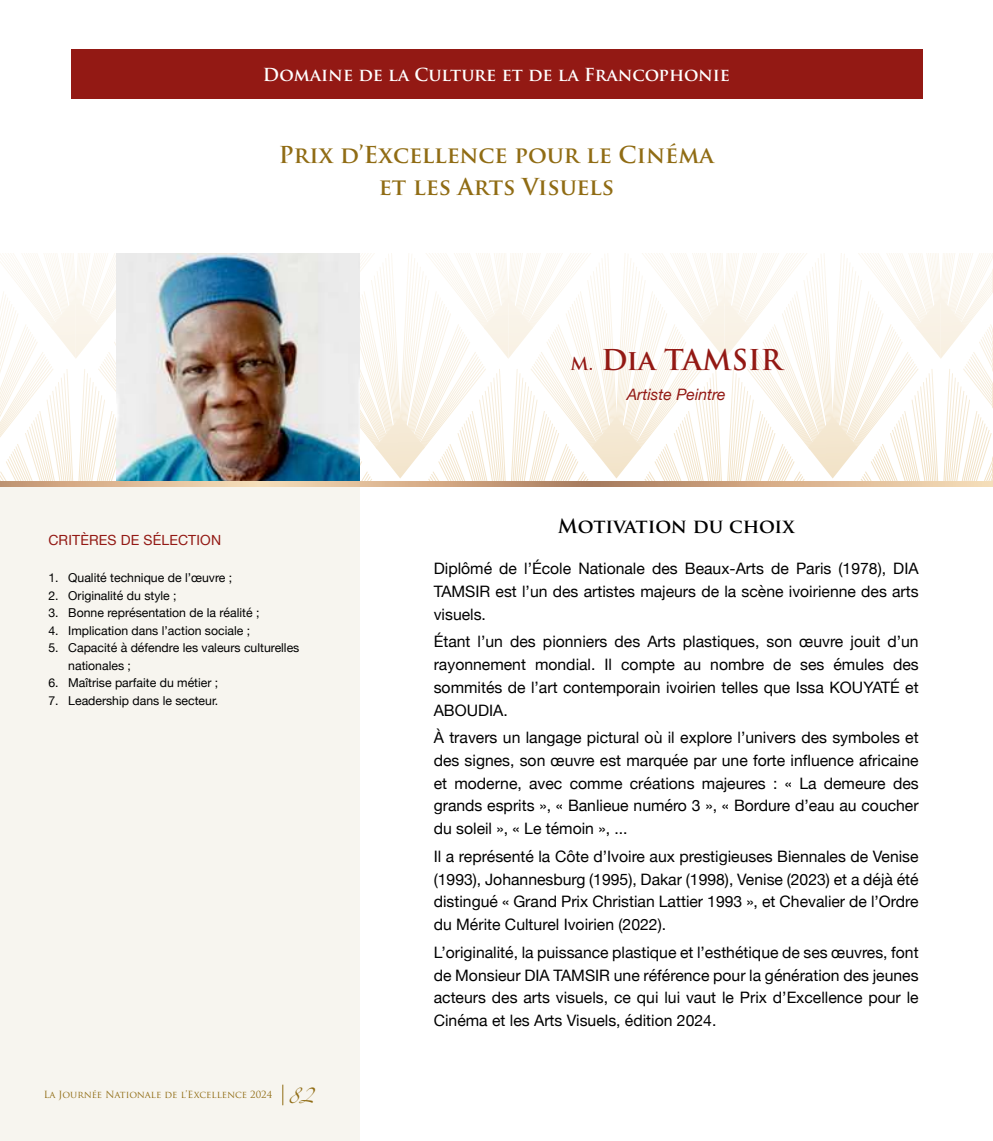
<style>
.page{position:relative;width:993px;height:1141px;background:#fff}
.page>*{position:absolute;margin:0;border:0;box-sizing:border-box;transform-origin:0 0}
.t1{font:700 28px "Trajan Pro";color:#931914}
.t2{font:700 22.75px/31.5px "Trajan Pro";color:#906c14;text-align:center}
.t3{font:700 19.25px "Trajan Pro";letter-spacing:-.01em;color:#000}
.t4{font:700 17.5px "Trajan Pro";color:#fff}
.t5{font:15.75px/22.8px "Helvetica Neue";color:#000;text-align:justify}
.t6{font:italic 15.75px "Helvetica Neue";color:#931914}
.t7{font:14px "Helvetica Neue";letter-spacing:.01em;color:#931914}
.t8{font:12.25px/17.5px "Helvetica Neue";color:#000}
.t9{font:9.62px "Trajan Pro";color:#906c14}
.s1{font-size:17.5px}
.s2{font-family:"Zapfino";font-size:14px}
</style>
<div class="page">
<hr style="left:992px;top:484px;width:1px;height:657px;background:#906c14">
<svg style="left:0;top:253px;width:993px;height:231px"></svg>
<div style="left:0;top:484px;width:359px;height:657px;background:#f7f5ef"></div>
<svg style="left:282px;top:1085px;width:1px;height:20px"></svg>
<div style="left:71px;top:50px;width:851px;height:49px;background:#931914"></div>
<img style="left:117px;top:253px;width:242px;height:229px">
<svg style="left:0;top:482px;width:992px;height:4px;background:#d5b08d"></svg>
<p class="t4" style="left:263px;top:64px;width:468px">Domaine de la Culture et de la Francophonie</p>
<h2 class="t2" style="left:279px;top:140px;width:436px">Prix d’Excellence pour le Cinéma et les Arts Visuels</h2>
<h1 class="t1" style="left:570px;top:343px;width:213px"><span class="s1">M.</span> Dia TAMSIR</h1>
<p class="t7" style="left:48px;top:530px;width:174px">CRITÈRES DE SÉLECTION</p>
<p class="t8" style="left:48px;top:570px;width:185px">1. Qualité technique de l’œuvre ;</p>
<p class="t8" style="left:48px;top:587px;width:130px">2. Originalité du style ;</p>
<p class="t8" style="left:48px;top:605px;width:212px">3. Bonne représentation de la réalité ;</p>
<p class="t8" style="left:48px;top:622px;width:203px">4. Implication dans l’action sociale ;</p>
<p class="t8" style="left:68px;top:640px;width:232px;text-indent:-20px">5. Capacité à défendre les valeurs culturelles nationales ;</p>
<p class="t8" style="left:48px;top:675px;width:171px">6. Maîtrise parfaite du métier ;</p>
<p class="t8" style="left:48px;top:692px;width:171px">7. Leadership dans le secteur.</p>
<p class="t9" style="left:44px;top:1089px;width:271px">La Journée Nationale de l’Excellence 2024 <span class="s2">82</span></p>
<p class="t6" style="left:626px;top:383px;width:100px">Artiste Peintre</p>
<p class="t3" style="left:557px;top:514px;width:238px">Motivation du choix</p>
<p class="t5" style="left:433px;top:558px;width:486px">Diplômé de l’École Nationale des Beaux-Arts de Paris (1978), DIA TAMSIR est l’un des artistes majeurs de la scène ivoirienne des arts visuels.</p>
<p class="t5" style="left:433px;top:631px;width:486px">Étant l’un des pionniers des Arts plastiques, son œuvre jouit d’un rayonnement mondial. Il compte au nombre de ses émules des sommités de l’art contemporain ivoirien telles que Issa KOUYATÉ et ABOUDIA.</p>
<p class="t5" style="left:433px;top:727px;width:486px">À travers un langage pictural où il explore l’univers des symboles et des signes, son œuvre est marquée par une forte influence africaine et moderne, avec comme créations majeures : « La demeure des grands esprits », « Banlieue numéro 3 », « Bordure d’eau au coucher du soleil », « Le témoin », ...</p>
<p class="t5" style="left:433px;top:846px;width:486px">Il a représenté la Côte d’Ivoire aux prestigieuses Biennales de Venise (1993), Johannesburg (1995), Dakar (1998), Venise (2023) et a déjà été distingué « Grand Prix Christian Lattier 1993 », et Chevalier de l’Ordre du Mérite Culturel Ivoirien (2022).</p>
<p class="t5" style="left:433px;top:942px;width:486px">L’originalité, la puissance plastique et l’esthétique de ses œuvres, font de Monsieur DIA TAMSIR une référence pour la génération des jeunes acteurs des arts visuels, ce qui lui vaut le Prix d’Excellence pour le Cinéma et les Arts Visuels, édition 2024.</p>
</div>
